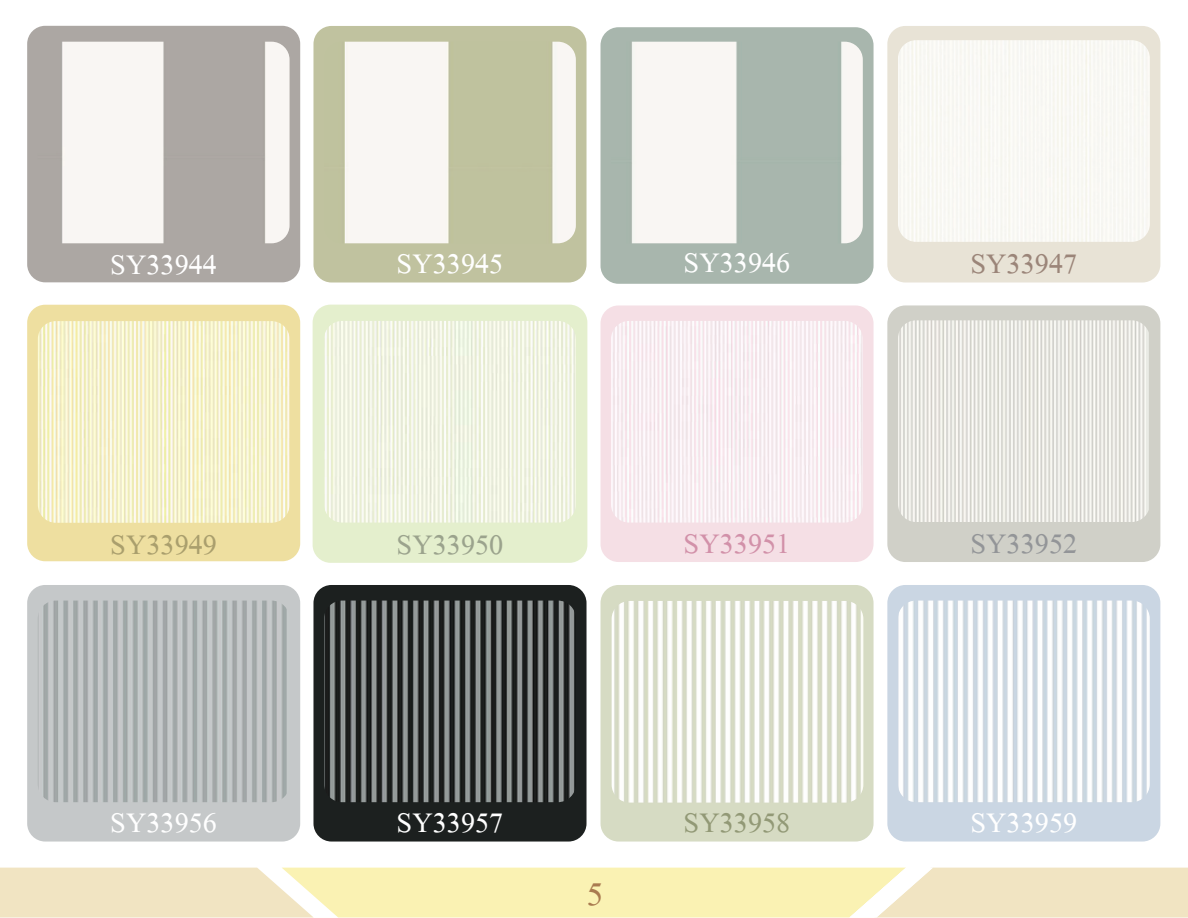
<style>
.page{position:relative;width:1188px;height:918px;background:#fff}
.page>*{position:absolute;margin:0;border:0;box-sizing:border-box;transform-origin:0 0}
.t1{font:49.5px "Microsoft Himalaya";color:#a97b50}
.t2{font:42.15px "Microsoft Himalaya";color:#fff}
.t3{font:42.15px "Microsoft Himalaya";color:#9b8579}
.t4{font:42.15px "Microsoft Himalaya";color:#aa9f6d}
.t5{font:42.15px "Microsoft Himalaya";color:#9ba38d}
.t6{font:42.15px "Microsoft Himalaya";color:#d291a9}
.t7{font:42.15px "Microsoft Himalaya";color:#939598}
.t8{font:42.15px "Microsoft Himalaya";color:#929976}
.t9{font:33.6px "Microsoft Himalaya";color:#fff}
</style>
<div class="page">
<svg style="left:0;top:868px;width:1188px;height:50px;background:#f5ecbe"></svg>
<div style="left:27px;top:26px;width:273px;height:256px;background:#aca7a3;border-radius:18px"></div>
<div style="left:601px;top:27px;width:273px;height:257px;background:#a8b6ad;border-radius:18px"></div>
<div style="left:887px;top:26px;width:273px;height:257px;background:#e8e3d6;border-radius:18px"></div>
<div style="left:27px;top:305px;width:273px;height:256px;background:#eedfa0;border-radius:18px"></div>
<div style="left:313px;top:26px;width:274px;height:257px;background:#c0c29f;border-radius:18px"></div>
<div style="left:313px;top:305px;width:274px;height:258px;background:#e4efcd;border-radius:18px"></div>
<div style="left:601px;top:305px;width:273px;height:257px;background:#f5dfe5;border-radius:18px"></div>
<div style="left:887px;top:305px;width:273px;height:257px;background:#d0d0c8;border-radius:18px"></div>
<div style="left:27px;top:585px;width:273px;height:257px;background:#c5c8c9;border-radius:18px"></div>
<div style="left:313px;top:585px;width:274px;height:257px;background:#1c201f;border-radius:18px"></div>
<div style="left:601px;top:585px;width:273px;height:257px;background:#d6dbc3;border-radius:18px"></div>
<div style="left:887px;top:585px;width:273px;height:257px;background:#cad6e3;border-radius:18px"></div>
<img style="left:62px;top:42px;width:228px;height:201px">
<img style="left:344px;top:42px;width:232px;height:201px">
<img style="left:631px;top:42px;width:232px;height:201px">
<div style="left:898px;top:40px;width:252px;height:202px;background:#f8f8f4"></div>
<img style="left:38px;top:321px;width:252px;height:202px">
<img style="left:324px;top:321px;width:252px;height:202px">
<img style="left:611px;top:321px;width:252px;height:202px">
<img style="left:898px;top:320px;width:251px;height:202px">
<img style="left:38px;top:601px;width:249px;height:201px">
<img style="left:324px;top:601px;width:251px;height:201px">
<img style="left:612px;top:601px;width:251px;height:202px">
<img style="left:898px;top:601px;width:252px;height:201px">
<p class="t2" style="left:110px;top:234px;width:108px">SY33944</p>
<p class="t2" style="left:684px;top:233px;width:108px">SY33946</p>
<p class="t3" style="left:970px;top:234px;width:108px">SY33947</p>
<p class="t2" style="left:397px;top:234px;width:108px">SY33945</p>
<p class="t4" style="left:110px;top:514px;width:108px">SY33949</p>
<p class="t5" style="left:397px;top:514px;width:108px">SY33950</p>
<p class="t6" style="left:684px;top:514px;width:108px">SY33951</p>
<p class="t7" style="left:970px;top:514px;width:108px">SY33952</p>
<p class="t2" style="left:110px;top:793px;width:108px">SY33956</p>
<p class="t2" style="left:397px;top:793px;width:108px">SY33957</p>
<p class="t8" style="left:684px;top:793px;width:108px">SY33958</p>
<p class="t2" style="left:970px;top:793px;width:108px">SY33959</p>
<p class="t9" style="left:1008px;top:800px;width:80px">IR52110</p>
<p class="t1" style="left:587px;top:859px;width:18px">5</p>
</div>
